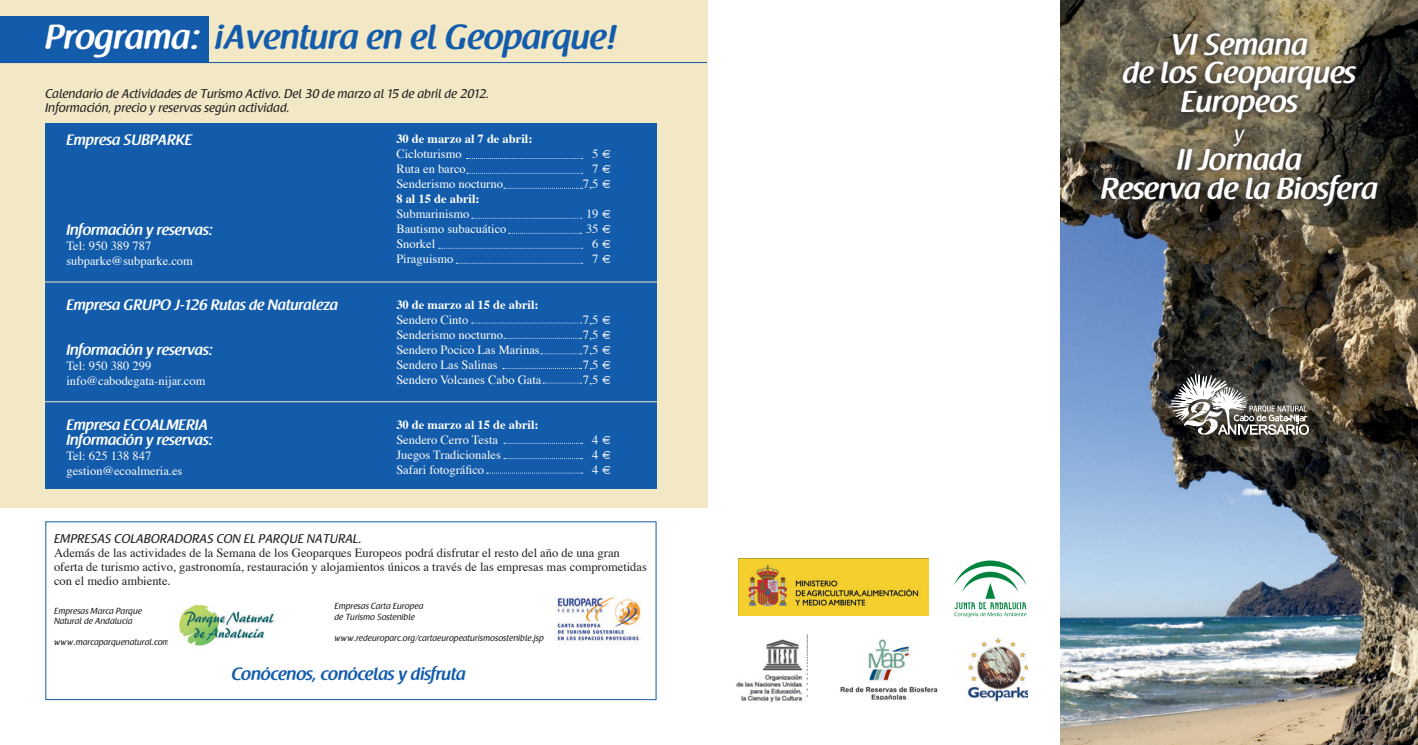
<style>
.page{position:relative;width:1418px;height:745px;background:#fff}
.page>*{position:absolute;margin:0;border:0;box-sizing:border-box;transform-origin:0 0}
.t1{font:600 34.5px "Raspoutine";color:#135cab}
.t2{font:600 30px "Raspoutine";color:#fff}
.t3{font:21px "Raspoutine Classic";color:#fff}
.t4{font:600 17.5px "Raspoutine";color:#135cab}
.t5{font:600 15px "Raspoutine";color:#fff}
.t6{font:12.5px "Times";color:#fff}
.t7{font:12.5px/13.8px "Times";color:#231f20}
.t8{font:12.5px "Raspoutine Classic";color:#231f20}
.t9{font:700 12.5px "Times";color:#fff}
.t10{font:8.75px "Raspoutine Classic";color:#231f20}
.s1{color:#fff}
</style>
<div class="page">
<div style="left:0;top:0;width:707px;height:507px;background:#f2e8c6"></div>
<div style="left:0;top:16px;width:208px;height:47px;background:#135cab"></div>
<div style="left:45px;top:122px;width:611px;height:366px;background:#135cab"></div>
<img style="left:1060px;top:0;width:357px;height:744px">
<div style="left:1093px;top:25px;width:291px;height:187px;background:#231f20;opacity:.85"></div>
<hr style="left:43px;top:281px;width:618px;height:1px;background:#f2e8c6">
<hr style="left:43px;top:401px;width:618px;height:1px;background:#f2e8c6">
<svg style="left:466px;top:158px;width:116px;height:1px"></svg>
<svg style="left:466px;top:173px;width:116px;height:1px"></svg>
<svg style="left:504px;top:188px;width:78px;height:1px"></svg>
<svg style="left:472px;top:218px;width:109px;height:1px"></svg>
<img style="left:178px;top:604px;width:97px;height:44px">
<img style="left:555px;top:596px;width:86px;height:46px">
<hr style="left:0;top:62px;width:707px;height:1px;background:#135cab">
<svg style="left:508px;top:233px;width:73px;height:1px"></svg>
<svg style="left:439px;top:248px;width:143px;height:1px"></svg>
<svg style="left:456px;top:263px;width:126px;height:1px"></svg>
<svg style="left:472px;top:322px;width:109px;height:1px"></svg>
<svg style="left:504px;top:338px;width:77px;height:1px"></svg>
<svg style="left:541px;top:353px;width:40px;height:1px"></svg>
<svg style="left:503px;top:368px;width:78px;height:1px"></svg>
<svg style="left:543px;top:382px;width:38px;height:1px"></svg>
<svg style="left:504px;top:442px;width:78px;height:1px"></svg>
<svg style="left:504px;top:458px;width:78px;height:1px"></svg>
<svg style="left:486px;top:472px;width:96px;height:1px"></svg>
<svg style="left:1169px;top:373px;width:139px;height:61px"></svg>
<svg style="left:954px;top:560px;width:72px;height:57px"></svg>
<img style="left:738px;top:558px;width:190px;height:57px">
<img style="left:967px;top:637px;width:60px;height:64px">
<img style="left:840px;top:639px;width:98px;height:59px">
<img style="left:736px;top:634px;width:72px;height:68px">
<p class="t1" style="left:45px;top:17px;width:572px"><span class="s1">Programa:</span> ¡Aventura en el Geoparque!</p>
<p class="t8" style="left:45px;top:86px;width:445px">Calendario de Actividades de Turismo Activo. Del 30 de marzo al 15 de abril de 2012.</p>
<p class="t8" style="left:45px;top:100px;width:246px">Información, precio y reservas según actividad.</p>
<p class="t9" style="left:396px;top:127px;width:138px">30 de marzo al 7 de abril:</p>
<p class="t6" style="left:396px;top:142px;width:67px">Cicloturismo</p>
<p class="t6" style="left:396px;top:157px;width:71px">Ruta en barco</p>
<p class="t6" style="left:396px;top:172px;width:108px">Senderismo nocturno</p>
<p class="t9" style="left:396px;top:187px;width:85px">8 al 15 de abril:</p>
<p class="t6" style="left:396px;top:202px;width:74px">Submarinismo</p>
<p class="t6" style="left:396px;top:217px;width:112px">Bautismo subacuático</p>
<p class="t6" style="left:396px;top:232px;width:40px">Snorkel</p>
<p class="t6" style="left:396px;top:247px;width:58px">Piraguismo</p>
<p class="t9" style="left:396px;top:292px;width:144px">30 de marzo al 15 de abril:</p>
<p class="t6" style="left:396px;top:307px;width:73px">Sendero Cinto</p>
<p class="t6" style="left:396px;top:322px;width:108px">Senderismo nocturno</p>
<p class="t6" style="left:396px;top:337px;width:145px">Sendero Pocico Las Marinas</p>
<p class="t6" style="left:396px;top:352px;width:103px">Sendero Las Salinas</p>
<p class="t6" style="left:396px;top:367px;width:146px">Sendero Volcanes Cabo Gata</p>
<p class="t9" style="left:396px;top:412px;width:144px">30 de marzo al 15 de abril:</p>
<p class="t6" style="left:396px;top:427px;width:103px">Sendero Cerro Testa</p>
<p class="t6" style="left:396px;top:442px;width:106px">Juegos Tradicionales</p>
<p class="t6" style="left:396px;top:457px;width:89px">Safari fotográfico</p>
<p class="t5" style="left:66px;top:131px;width:127px">Empresa SUBPARKE</p>
<p class="t6" style="left:592px;top:142px;width:20px">5 €</p>
<p class="t6" style="left:592px;top:157px;width:20px">7 €</p>
<p class="t6" style="left:583px;top:172px;width:30px">7,5 €</p>
<p class="t6" style="left:586px;top:202px;width:26px">19 €</p>
<p class="t6" style="left:586px;top:217px;width:26px">35 €</p>
<p class="t6" style="left:592px;top:232px;width:20px">6 €</p>
<p class="t6" style="left:592px;top:247px;width:20px">7 €</p>
<p class="t5" style="left:66px;top:221px;width:148px">Información y reservas:</p>
<p class="t6" style="left:66px;top:234px;width:86px">Tel: 950 389 787</p>
<p class="t6" style="left:66px;top:249px;width:128px">subparke@subparke.com</p>
<p class="t5" style="left:66px;top:296px;width:273px">Empresa GRUPO J-126 Rutas de Naturaleza</p>
<p class="t5" style="left:66px;top:341px;width:148px">Información y reservas:</p>
<p class="t6" style="left:66px;top:354px;width:86px">Tel: 950 380 299</p>
<p class="t6" style="left:66px;top:369px;width:140px">info@cabodegata-nijar.com</p>
<p class="t5" style="left:66px;top:416px;width:143px">Empresa ECOALMERIA</p>
<p class="t5" style="left:66px;top:431px;width:148px">Información y reservas:</p>
<p class="t6" style="left:66px;top:444px;width:86px">Tel: 625 138 847</p>
<p class="t6" style="left:66px;top:459px;width:118px">gestion@ecoalmeria.es</p>
<p class="t6" style="left:583px;top:307px;width:30px">7,5 €</p>
<p class="t6" style="left:583px;top:322px;width:30px">7,5 €</p>
<p class="t6" style="left:583px;top:337px;width:30px">7,5 €</p>
<p class="t6" style="left:583px;top:352px;width:30px">7,5 €</p>
<p class="t6" style="left:583px;top:367px;width:30px">7,5 €</p>
<p class="t6" style="left:592px;top:427px;width:20px">4 €</p>
<p class="t6" style="left:592px;top:442px;width:20px">4 €</p>
<p class="t6" style="left:592px;top:457px;width:20px">4 €</p>
<p class="t8" style="left:54px;top:531px;width:309px">EMPRESAS COLABORADORAS CON EL PARQUE NATURAL.</p>
<p class="t7" style="left:54px;top:544px;width:594px">Además de las actividades de la Semana de los Geoparques Europeos podrá disfrutar el resto del año de una gran oferta de turismo activo, gastronomía, restauración y alojamientos únicos a través de las empresas mas comprometidas con el medio ambiente.</p>
<p class="t10" style="left:54px;top:605px;width:89px">Empresas Marca Parque</p>
<p class="t10" style="left:54px;top:615px;width:80px">Natural de Andalucía</p>
<p class="t10" style="left:54px;top:636px;width:117px">www.marcaparquenatural.com</p>
<p class="t10" style="left:334px;top:600px;width:91px">Empresas Carta Europea</p>
<p class="t10" style="left:334px;top:611px;width:82px">de Turismo Sostenible</p>
<p class="t10" style="left:334px;top:632px;width:211px">www.redeuroparc.org/cartaeuropeaturismosostenible.jsp</p>
<p class="t4" style="left:231px;top:663px;width:236px">Conócenos, conócelas y disfruta</p>
<p class="t2" style="left:1170px;top:27px;width:138px">VI Semana</p>
<p class="t2" style="left:1122px;top:56px;width:234px">de los Geoparques</p>
<p class="t2" style="left:1180px;top:85px;width:118px">Europeos</p>
<p class="t3" style="left:1234px;top:122px;width:12px">y</p>
<p class="t2" style="left:1176px;top:142px;width:126px">II Jornada</p>
<p class="t2" style="left:1100px;top:171px;width:278px">Reserva de la Biosfera</p>
</div>
